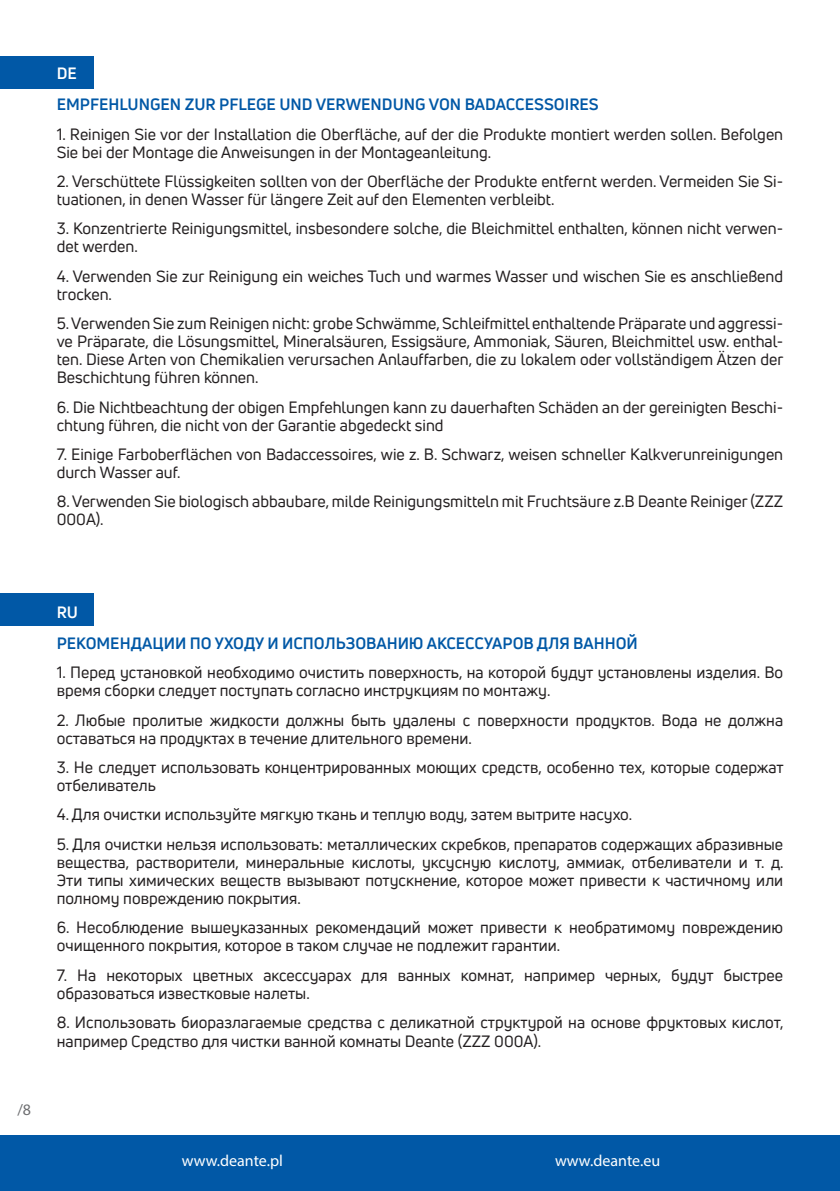
<style>
.page{position:relative;width:840px;height:1191px;background:#fff}
.page>*{position:absolute;margin:0;border:0;box-sizing:border-box;transform-origin:0 0}
.txt{font:16px/18px "Uni Neue";color:#231f20}
.txt-2{font:700 16px "Uni Neue";color:#0158a6}
.t1{font:16px "Myriad Pro";color:#fff}
.txt-3{font:700 16px "Uni Neue";color:#fff}
.t2{font:16px "Myriad Pro";color:#6c6d70}
</style>
<div class="page">
<hr style="left:839px;top:1134px;width:1px;height:57px;background:#0158a6">
<div style="left:0;top:1134px;width:839px;height:57px;background:#0158a6"></div>
<div style="left:0;top:57px;width:94px;height:32px;background:#0158a6"></div>
<div style="left:0;top:593px;width:94px;height:32px;background:#0158a6"></div>
<hr style="left:839px;top:57px;width:1px;height:32px;background:#0158a6">
<hr style="left:839px;top:571px;width:1px;height:32px;background:#0158a6">
<p class="txt-3" style="left:57px;top:63px;width:22px">DE</p>
<p class="txt-2" style="left:57px;top:95px;width:543px">EMPFEHLUNGEN ZUR PFLEGE UND VERWENDUNG VON BADACCESSOIRES</p>
<p class="txt" style="left:57px;top:125px;width:727px">1. Reinigen Sie vor der Installation die Oberfläche, auf der die Produkte montiert werden sollen. Befolgen<br>Sie bei der Montage die Anweisungen in der Montageanleitung.</p>
<p class="txt" style="left:57px;top:172px;width:727px">2. Verschüttete Flüssigkeiten sollten von der Oberfläche der Produkte entfernt werden. Vermeiden Sie Si&shy;tuationen, in denen Wasser für längere Zeit auf den Elementen verbleibt.</p>
<p class="txt" style="left:57px;top:219px;width:727px">3. Konzentrierte Reinigungsmittel, insbesondere solche, die Bleichmittel enthalten, können nicht verwen&shy;det werden.</p>
<p class="txt" style="left:57px;top:267px;width:727px">4. Verwenden Sie zur Reinigung ein weiches Tuch und warmes Wasser und wischen Sie es anschließend trocken.</p>
<p class="txt" style="left:57px;top:314px;width:728px;text-align:justify">5. Verwenden Sie zum Reinigen nicht: grobe Schwämme, Schleifmittel enthaltende Präparate und aggressi&shy;ve Präparate, die Lösungsmittel, Mineralsäuren, Essigsäure, Ammoniak, Säuren, Bleichmittel usw. enthal&shy;ten. Diese Arten von Chemikalien verursachen Anlauffarben, die zu lokalem oder vollständigem Ätzen der Beschichtung führen können.</p>
<p class="txt" style="left:57px;top:397px;width:727px">6. Die Nichtbeachtung der obigen Empfehlungen kann zu dauerhaften Schäden an der gereinigten Beschi&shy;chtung führen, die nicht von der Garantie abgedeckt sind</p>
<p class="txt" style="left:57px;top:445px;width:727px">7. Einige Farboberflächen von Badaccessoires, wie z. B. Schwarz, weisen schneller Kalkverunreinigungen durch Wasser auf.</p>
<p class="txt" style="left:57px;top:492px;width:727px">8. Verwenden Sie biologisch abbaubare, milde Reinigungsmitteln mit Fruchtsäure z.B Deante Reiniger (ZZZ<br>000A).</p>
<p class="t2" style="left:17px;top:1099px;width:15px">/8</p>
<p class="txt-3" style="left:57px;top:602px;width:23px">RU</p>
<p class="txt-2" style="left:57px;top:633px;width:582px">РЕКОМЕНДАЦИИ ПО УХОДУ И ИСПОЛЬЗОВАНИЮ АКСЕССУАРОВ ДЛЯ ВАННОЙ</p>
<p class="txt" style="left:57px;top:663px;width:727px">1. Перед установкой необходимо очистить поверхность, на которой будут установлены изделия. Во время сборки следует поступать согласно инструкциям по монтажу.</p>
<p class="txt" style="left:57px;top:711px;width:727px">2. Любые пролитые жидкости должны быть удалены с поверхности продуктов. Вода не должна оставаться на продуктах в течение длительного времени.</p>
<p class="txt" style="left:57px;top:758px;width:728px">3. Не следует использовать концентрированных моющих средств, особенно тех, которые содержат отбеливатель</p>
<p class="txt" style="left:57px;top:805px;width:576px">4. Для очистки используйте мягкую ткань и теплую воду, затем вытрите насухо.</p>
<p class="txt" style="left:57px;top:835px;width:728px;text-align:justify">5. Для очистки нельзя использовать: металлическиx скребков, препаратов содержащих абразивные вещества, растворители, минеральные кислоты, уксусную кислоту, аммиак, отбеливатели и т. д.<br>Эти типы химических веществ вызывают потускнение, которое может привести к частичному или полному повреждению покрытия.</p>
<p class="txt" style="left:57px;top:918px;width:727px">6. Несоблюдение вышеуказанных рекомендаций может привести к необратимому повреждению очищенного покрытия, которое в таком случае не подлежит гарантии.</p>
<p class="txt" style="left:57px;top:965px;width:727px">7. На некоторых цветных аксессуарах для ванных комнат, например черных, будут быстрее образоваться известковые налеты.</p>
<p class="txt" style="left:57px;top:1012px;width:728px;line-height:19.2px">8. Использовать биоразлагаемые средства с деликатной структурой на основе фруктовых кислот, например Cредство для чистки ванной комнаты Deante (ZZZ 000A).</p>
<p class="t1" style="left:182px;top:1150px;width:103px">www.deante.pl</p>
<p class="t1" style="left:554px;top:1150px;width:107px">www.deante.eu</p>
</div>
